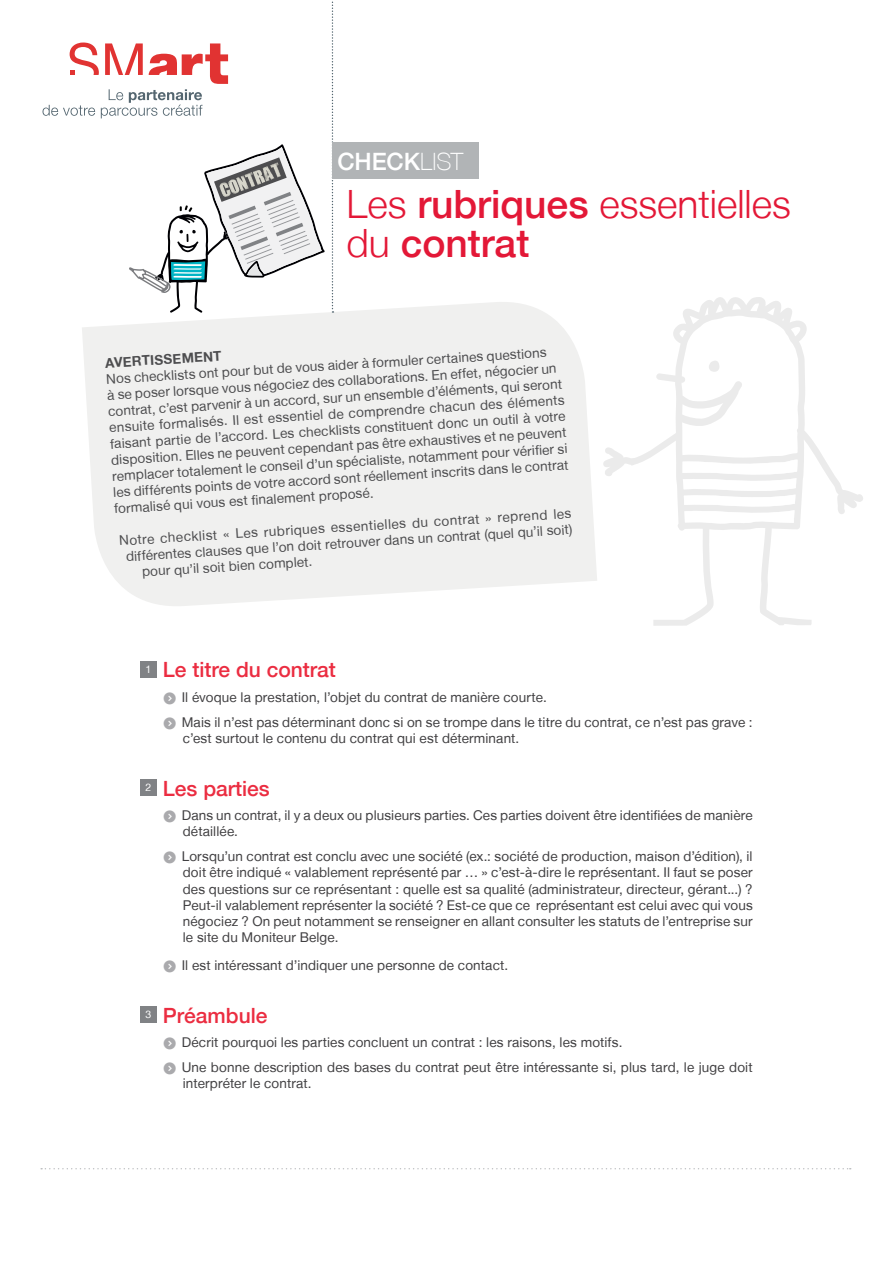
<style>
.page{position:relative;width:893px;height:1263px;background:#fff}
.page>*{position:absolute;margin:0;border:0;box-sizing:border-box;transform-origin:0 0}
.t1{font:300 39px/39px "Helvetica Neue LT";color:#e31837}
.t2{font:500 23.85px "Helvetica Neue LT";color:#fff}
.t3{font:500 21px "Helvetica Neue LT";color:#eb2d41}
.t4{font:13.5px/16.2px "Helvetica Neue LT";letter-spacing:.01em;color:#414042}
.t5{font:13.5px/16.4px "Helvetica Neue LT";color:#4d4d4f}
.t6{font:700 13.5px "Helvetica Neue LT";color:#4d4d4f}
.s1{font-weight:100}
.s2{font-weight:500}
</style>
<div class="page">
<svg style="left:43px;top:43px;width:185px;height:75px"></svg>
<svg style="left:41px;top:1168px;width:810px;height:1px"></svg>
<div style="left:140px;top:661px;width:16px;height:16px;background:#808285"></div>
<div style="left:140px;top:779px;width:16px;height:16px;background:#808285"></div>
<div style="left:140px;top:1006px;width:16px;height:17px;background:#808285"></div>
<svg style="left:82px;top:299px;width:515px;height:307px;fill:#f0f0ef"></svg>
<svg style="left:603px;top:297px;width:260px;height:329px"></svg>
<svg style="left:682px;top:460px;width:115px;height:64px"></svg>
<svg style="left:129px;top:144px;width:196px;height:169px"></svg>
<svg style="left:332px;top:1px;width:1px;height:312px"></svg>
<div style="left:332px;top:143px;width:146px;height:36px;background:#b1b4b6"></div>
<h2 class="t2" style="left:337px;top:148px;width:127px">CheCk<span class="s1">list</span></h2>
<h1 class="t1" style="left:347px;top:184px;width:446px">Les <span class="s2">rubriques</span> essentielles du <span class="s2">contrat</span></h1>
<p class="t5" style="left:106px;top:369px;width:458px;rotate:-3deg">Nos checklists ont pour but de vous aider à formuler certaines questions<br>à se poser lorsque vous négociez des collaborations. En effet, négocier un contrat, c’est parvenir à un accord, sur un ensemble d’éléments, qui seront ensuite formalisés. Il est essentiel de comprendre chacun des éléments faisant partie de l’accord. Les checklists constituent donc un outil à votre disposition. Elles ne peuvent cependant pas être exhaustives et ne peuvent remplacer totalement le conseil d’un spécialiste, notamment pour vérifi er si les différents points de votre accord sont réellement inscrits dans le contrat formalisé qui vous est fi nalement proposé.</p>
<p class="t6" style="left:105px;top:354px;width:118px;rotate:-3deg">AVERTISSEMENT</p>
<p class="t5" style="left:119px;top:530px;width:455px;rotate:-3deg">Notre checklist « Les rubriques essentielles du contrat » reprend les</p>
<p class="t5" style="left:126px;top:546px;width:448px;rotate:-3deg">différentes clauses que l’on doit retrouver dans un contrat (quel qu’il soit)</p>
<p class="t5" style="left:142px;top:563px;width:172px;rotate:-3deg">pour qu’il soit bien complet.</p>
<h3 class="t3" style="left:145px;top:657px;width:192px"><sup>1</sup> Le titre du contrat</h3>
<p class="t4" style="left:182px;top:685px;width:572px;line-height:24.8px">Il évoque la prestation, l’objet du contrat de manière courte.<br>Mais il n’est pas déterminant donc si on se trompe dans le titre du contrat, ce n’est pas grave :</p>
<p class="t4" style="left:183px;top:730px;width:338px">c’est surtout le contenu du contrat qui est déterminant.</p>
<h3 class="t3" style="left:145px;top:775px;width:126px"><sup>2</sup> Les parties</h3>
<p class="t4" style="left:182px;top:807px;width:572px">Dans un contrat, il y a deux ou plusieurs parties. Ces parties doivent être identifiées de manière détaillée.</p>
<p class="t4" style="left:182px;top:848px;width:572px;text-align:justify">Lorsqu’un contrat est conclu avec une société (ex.: société de production, maison d’édition), il doit être indiqué « valablement représenté par … » c’est-à-dire le représentant. Il faut se poser des questions sur ce représentant : quelle est sa qualité (administrateur, directeur, gérant...) ?<br>Peut-il valablement représenter la société ? Est-ce que ce représentant est celui avec qui vous négociez ? On peut notamment se renseigner en allant consulter les statuts de l’entreprise sur le site du Moniteur Belge.</p>
<p class="t4" style="left:182px;top:957px;width:328px">Il est intéressant d’indiquer une personne de contact.</p>
<h3 class="t3" style="left:145px;top:1003px;width:124px"><sup>3</sup> Préambule</h3>
<p class="t4" style="left:182px;top:1030px;width:572px;line-height:24.8px">Décrit pourquoi les parties concluent un contrat : les raisons, les motifs.<br>Une bonne description des bases du contrat peut être intéressante si, plus tard, le juge doit</p>
<p class="t4" style="left:183px;top:1075px;width:130px">interpréter le contrat.</p>
</div>
